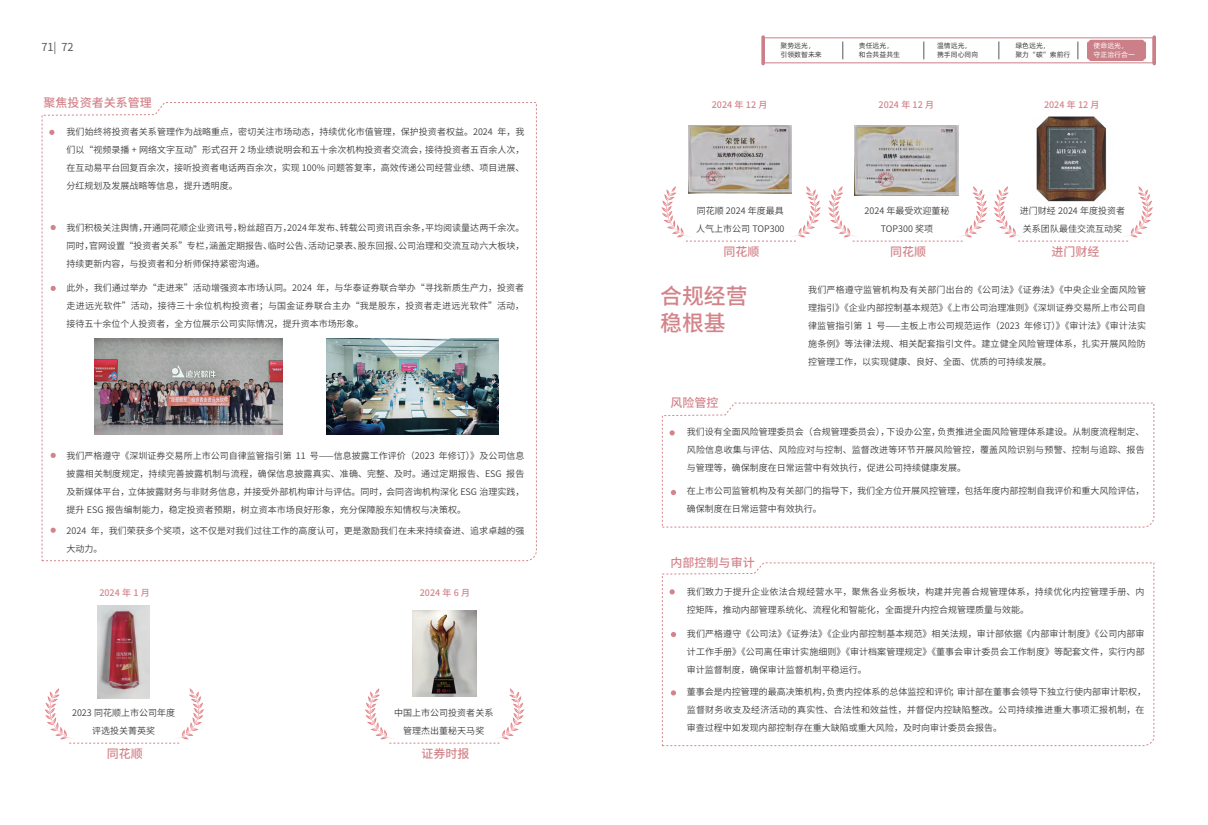
<style>
.page{position:relative;width:1208px;height:825px;background:#fff}
.page>*{position:absolute;margin:0;border:0;box-sizing:border-box;transform-origin:0 0}
.t1{font:500 21.9px/27px "Source Han Sans CN";color:#d3848b}
.t2{font:500 12px "Source Han Sans CN";color:#d3848b}
.t3{font:11px "Source Han Sans CN";color:#57585a}
.t4{font:9px/18px "Source Han Sans CN";color:#3e3e3f;text-align:justify}
.t5{font:9px/18px "Source Han Sans CN";letter-spacing:.02em;color:#3e3e3f}
.t6{font:500 9px "Source Han Sans CN";color:#d3848b}
.t7{font:7px/9px "Alibaba Pu Hui Ti";color:#3e3e3f}
.t8{font:7px/9px "Alibaba Pu Hui Ti";color:#fff}
</style>
<div class="page">
<svg style="left:41px;top:102px;width:496px;height:460px"></svg>
<svg style="left:49px;top:130px;width:5px;height:5px"></svg>
<svg style="left:51px;top:225px;width:5px;height:5px"></svg>
<svg style="left:51px;top:286px;width:5px;height:5px"></svg>
<svg style="left:51px;top:453px;width:5px;height:5px"></svg>
<svg style="left:51px;top:528px;width:5px;height:5px"></svg>
<img style="left:97px;top:605px;width:53px;height:83px">
<svg style="left:45px;top:688px;width:159px;height:56px"></svg>
<svg style="left:661px;top:186px;width:160px;height:56px"></svg>
<svg style="left:365px;top:688px;width:159px;height:56px"></svg>
<img style="left:412px;top:610px;width:65px;height:87px">
<img style="left:688px;top:126px;width:104px;height:67px">
<svg style="left:828px;top:186px;width:159px;height:56px"></svg>
<img style="left:854px;top:126px;width:104px;height:70px">
<svg style="left:993px;top:186px;width:160px;height:56px"></svg>
<img style="left:1031px;top:116px;width:82px;height:87px">
<svg style="left:661px;top:402px;width:493px;height:126px"></svg>
<svg style="left:669px;top:430px;width:6px;height:5px"></svg>
<svg style="left:671px;top:490px;width:5px;height:5px"></svg>
<svg style="left:661px;top:562px;width:493px;height:185px"></svg>
<svg style="left:669px;top:589px;width:6px;height:5px"></svg>
<svg style="left:671px;top:632px;width:5px;height:5px"></svg>
<svg style="left:671px;top:690px;width:5px;height:5px"></svg>
<img style="left:94px;top:338px;width:189px;height:97px">
<img style="left:326px;top:338px;width:173px;height:97px">
<svg style="left:1087px;top:40px;width:59px;height:21px"></svg>
<div style="left:764px;top:38px;width:389px;height:25px;border:1px solid #cb8088"></div>
<svg style="left:1152px;top:35px;width:4px;height:30px"></svg>
<svg style="left:761px;top:35px;width:4px;height:30px"></svg>
<svg style="left:842px;top:42px;width:1px;height:17px"></svg>
<svg style="left:923px;top:42px;width:1px;height:17px"></svg>
<svg style="left:998px;top:42px;width:1px;height:17px"></svg>
<svg style="left:1077px;top:42px;width:1px;height:17px"></svg>
<p class="t3" style="left:41px;top:41px;width:34px">71| 72</p>
<h2 class="t2" style="left:44px;top:96px;width:109px">聚焦投资者关系管理</h2>
<p class="t4" style="left:67px;top:123px;width:459px">我们始终将投资者关系管理作为战略重点，密切关注市场动态，持续优化市值管理，保护投资者权益。2024 年，我们以“视频录播 + 网络文字互动”形式召开 2 场业绩说明会和五十余次机构投资者交流会，接待投资者五百余人次，在互动易平台回复百余次，接听投资者电话两百余次，实现 100% 问题答复率，高效传递公司经营业绩、项目进展、分红规划及发展战略等信息，提升透明度。</p>
<p class="t4" style="left:67px;top:218px;width:459px">我们积极关注舆情，开通同花顺企业资讯号，粉丝超百万，2024 年发布、转载公司资讯百余条，平均阅读量达两千余次。同时，官网设置“投资者关系”专栏，涵盖定期报告、临时公告、活动记录表、股东回报、公司治理和交流互动六大板块，持续更新内容，与投资者和分析师保持紧密沟通。</p>
<p class="t4" style="left:67px;top:279px;width:459px">此外，我们通过举办“走进来”活动增强资本市场认同。2024 年，与华泰证券联合举办“寻找新质生产力，投资者走进远光软件”活动，接待三十余位机构投资者；与国金证券联合主办“我是股东，投资者走进远光软件”活动，接待五十余位个人投资者，全方位展示公司实际情况，提升资本市场形象。</p>
<p class="t4" style="left:67px;top:447px;width:459px">我们严格遵守《深圳证券交易所上市公司自律监管指引第 11 号⸺信息披露工作评价（2023 年修订）》及公司信息披露相关制度规定，持续完善披露机制与流程，确保信息披露真实、准确、完整、及时。通过定期报告、ESG 报告及新媒体平台，立体披露财务与非财务信息，并接受外部机构审计与评估。同时，会同咨询机构深化 ESG 治理实践，提升 ESG 报告编制能力，稳定投资者预期，树立资本市场良好形象，充分保障股东知情权与决策权。</p>
<p class="t4" style="left:67px;top:521px;width:459px">2024 年，我们荣获多个奖项，这不仅是对我们过往工作的高度认可，更是激励我们在未来持续奋进、追求卓越的强大动力。</p>
<p class="t6" style="left:99px;top:588px;width:52px">2024 年 1 月</p>
<p class="t6" style="left:420px;top:588px;width:52px">2024 年 6 月</p>
<p class="t4" style="left:72px;top:704px;width:105px;text-align:center">2023 同花顺上市公司年度评选投关菁英奖</p>
<h2 class="t2" style="left:107px;top:747px;width:37px">同花顺</h2>
<p class="t4" style="left:394px;top:704px;width:100px;text-align:center">中国上市公司投资者关系管理杰出董秘天马奖</p>
<h2 class="t2" style="left:421px;top:747px;width:49px">证券时报</h2>
<p class="t7" style="left:780px;top:41px;width:43px">聚势远光，引领数智未来</p>
<p class="t6" style="left:712px;top:99px;width:57px">2024 年 12 月</p>
<p class="t7" style="left:859px;top:41px;width:43px">责任远光，和合共益共生</p>
<p class="t7" style="left:937px;top:41px;width:43px">温情远光，携手同心同向</p>
<p class="t7" style="left:1015px;top:41px;width:57px">绿色远光，<br>聚力“碳”索前行</p>
<p class="t8" style="left:1093px;top:41px;width:43px">使命远光，守正治行合一</p>
<p class="t6" style="left:878px;top:99px;width:57px">2024 年 12 月</p>
<p class="t6" style="left:1044px;top:99px;width:57px">2024 年 12 月</p>
<p class="t4" style="left:696px;top:202px;width:90px">同花顺 2024 年度最具人气上市公司 TOP300</p>
<h2 class="t2" style="left:723px;top:245px;width:37px">同花顺</h2>
<p class="t4" style="left:864px;top:202px;width:87px;text-align:center">2024 年最受欢迎董秘<br>TOP300 奖项</p>
<h2 class="t2" style="left:890px;top:245px;width:37px">同花顺</h2>
<p class="t4" style="left:1019px;top:202px;width:107px;text-align:center">进门财经 2024 年度投资者关系团队最佳交流互动奖</p>
<h2 class="t2" style="left:1051px;top:245px;width:49px">进门财经</h2>
<h1 class="t1" style="left:660px;top:282px;width:89px">合规经营稳根基</h1>
<p class="t4" style="left:808px;top:281px;width:339px">我们严格遵守监管机构及有关部门出台的《公司法》《证券法》《中央企业全面风险管理指引》《企业内部控制基本规范》《上市公司治理准则》《深圳证券交易所上市公司自律监管指引第 1 号⸺主板上市公司规范运作（2023 年修订）》《审计法》《审计法实施条例》等法律法规、相关配套指引文件。建立健全风险管理体系，扎实开展风险防控管理工作，以实现健康、良好、全面、优质的可持续发展。</p>
<h2 class="t2" style="left:670px;top:396px;width:49px">风险管控</h2>
<p class="t4" style="left:687px;top:423px;width:459px">我们设有全面风险管理委员会（合规管理委员会），下设办公室，负责推进全面风险管理体系建设。从制度流程制定、风险信息收集与评估、风险应对与控制、监督改进等环节开展风险管控，覆盖风险识别与预警、控制与追踪、报告与管理等，确保制度在日常运营中有效执行，促进公司持续健康发展。</p>
<p class="t4" style="left:687px;top:482px;width:459px">在上市公司监管机构及有关部门的指导下，我们全方位开展风控管理，包括年度内部控制自我评价和重大风险评估，确保制度在日常运营中有效执行。</p>
<h2 class="t2" style="left:670px;top:556px;width:85px">内部控制与审计</h2>
<p class="t5" style="left:687px;top:583px;width:459px">我们致力于提升企业依法合规经营水平，聚焦各业务板块，构建并完善合规管理体系，持续优化内控管理手册、内控矩阵，推动内部管理系统化、流程化和智能化，全面提升内控合规管理质量与效能。</p>
<p class="t4" style="left:687px;top:625px;width:459px">我们严格遵守《公司法》《证券法》《企业内部控制基本规范》相关法规，审计部依据《内部审计制度》《公司内部审计工作手册》《公司离任审计实施细则》《审计档案管理规定》《董事会审计委员会工作制度》等配套文件，实行内部审计监督制度，确保审计监督机制平稳运行。</p>
<p class="t4" style="left:687px;top:683px;width:461px;text-align:left">董事会是内控管理的最高决策机构，负责内控体系的总体监控和评价；审计部在董事会领导下独立行使内部审计职权，监督财务收支及经济活动的真实性、合法性和效益性，并督促内控缺陷整改。公司持续推进重大事项汇报机制，在审查过程中如发现内部控制存在重大缺陷或重大风险，及时向审计委员会报告。</p>
</div>
